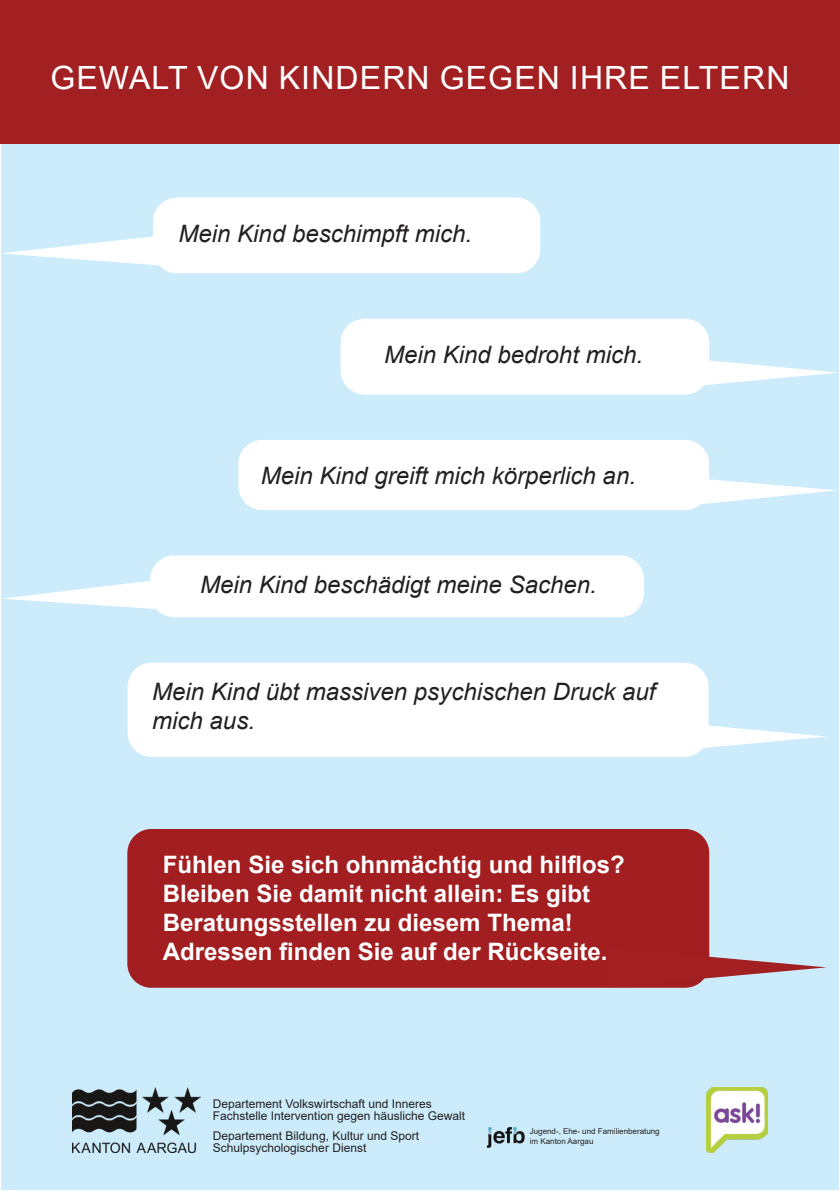
<style>
.page{position:relative;width:840px;height:1191px;background:#fff}
.page>*{position:absolute;margin:0;border:0;box-sizing:border-box;transform-origin:0 0}
.Titel{font:32px "Arial";letter-spacing:.035em;color:#fff}
.Sprechblasen{font:italic 24px/28.8px "Arial";color:#231f20}
.Rote_sprechblase{font:700 24px/28.8px "Arial";color:#fff}
.Fusszeile{font:12px "Arial";color:#231f20}
.Fusszeile-2{font:8px "Arial";color:#231f20}
</style>
<div class="page">
<div style="left:1px;top:1px;width:837px;height:1189px;background:#ccecfb"></div>
<div style="left:127px;top:829px;width:581px;height:158px;background:#a21e20;border-radius:24px"></div>
<svg style="left:689px;top:947px;width:137px;height:40px"></svg>
<div style="left:0;top:0;width:839px;height:144px;background:#a22021"></div>
<div style="left:153px;top:197px;width:387px;height:76px;background:#fff;border-radius:24px"></div>
<svg style="left:1px;top:236px;width:160px;height:31px"></svg>
<div style="left:340px;top:319px;width:368px;height:75px;background:#fff;border-radius:24px"></div>
<svg style="left:699px;top:355px;width:139px;height:34px"></svg>
<div style="left:238px;top:440px;width:470px;height:70px;background:#fff;border-radius:24px"></div>
<svg style="left:692px;top:475px;width:145px;height:34px"></svg>
<div style="left:150px;top:555px;width:493px;height:62px;background:#fff;border-radius:24px"></div>
<svg style="left:2px;top:577px;width:156px;height:34px"></svg>
<div style="left:128px;top:662px;width:580px;height:95px;background:#fff;border-radius:24px"></div>
<svg style="left:698px;top:719px;width:128px;height:34px"></svg>
<img style="left:72px;top:1087px;width:128px;height:65px">
<img style="left:706px;top:1087px;width:61px;height:65px">
<img style="left:486px;top:1126px;width:39px;height:22px">
<p class="Titel" style="left:50px;top:56px;width:740px">GEWALT VON KINDERN GEGEN IHRE ELTERN</p>
<p class="Sprechblasen" style="left:178px;top:220px;width:295px">Mein Kind beschimpft mich.</p>
<p class="Sprechblasen" style="left:384px;top:341px;width:260px">Mein Kind bedroht mich.</p>
<p class="Sprechblasen" style="left:261px;top:461px;width:376px">Mein Kind greift mich körperlich an.</p>
<p class="Sprechblasen" style="left:200px;top:571px;width:398px">Mein Kind beschädigt meine Sachen.</p>
<p class="Sprechblasen" style="left:152px;top:678px;width:504px">Mein Kind übt massiven psychischen Druck auf mich aus.</p>
<p class="Rote_sprechblase" style="left:163px;top:850px;width:463px">Fühlen Sie sich ohnmächtig und hilflos?<br>Bleiben Sie damit nicht allein: Es gibt Beratungsstellen zu diesem Thema!<br>Adressen finden Sie auf der Rückseite.</p>
<p class="Fusszeile" style="left:213px;top:1095px;width:220px">Departement Volkswirtschaft und Inneres</p>
<p class="Fusszeile" style="left:213px;top:1107px;width:254px">Fachstelle Intervention gegen häusliche Gewalt</p>
<p class="Fusszeile" style="left:213px;top:1127px;width:208px">Departement Bildung, Kultur und Sport</p>
<p class="Fusszeile" style="left:213px;top:1139px;width:155px">Schulpsychologischer Dienst</p>
<p class="Fusszeile-2" style="left:529px;top:1126px;width:131px">Jugend-, Ehe- und Familienberatung</p>
<p class="Fusszeile-2" style="left:529px;top:1136px;width:65px">im Kanton Aargau</p>
</div>
